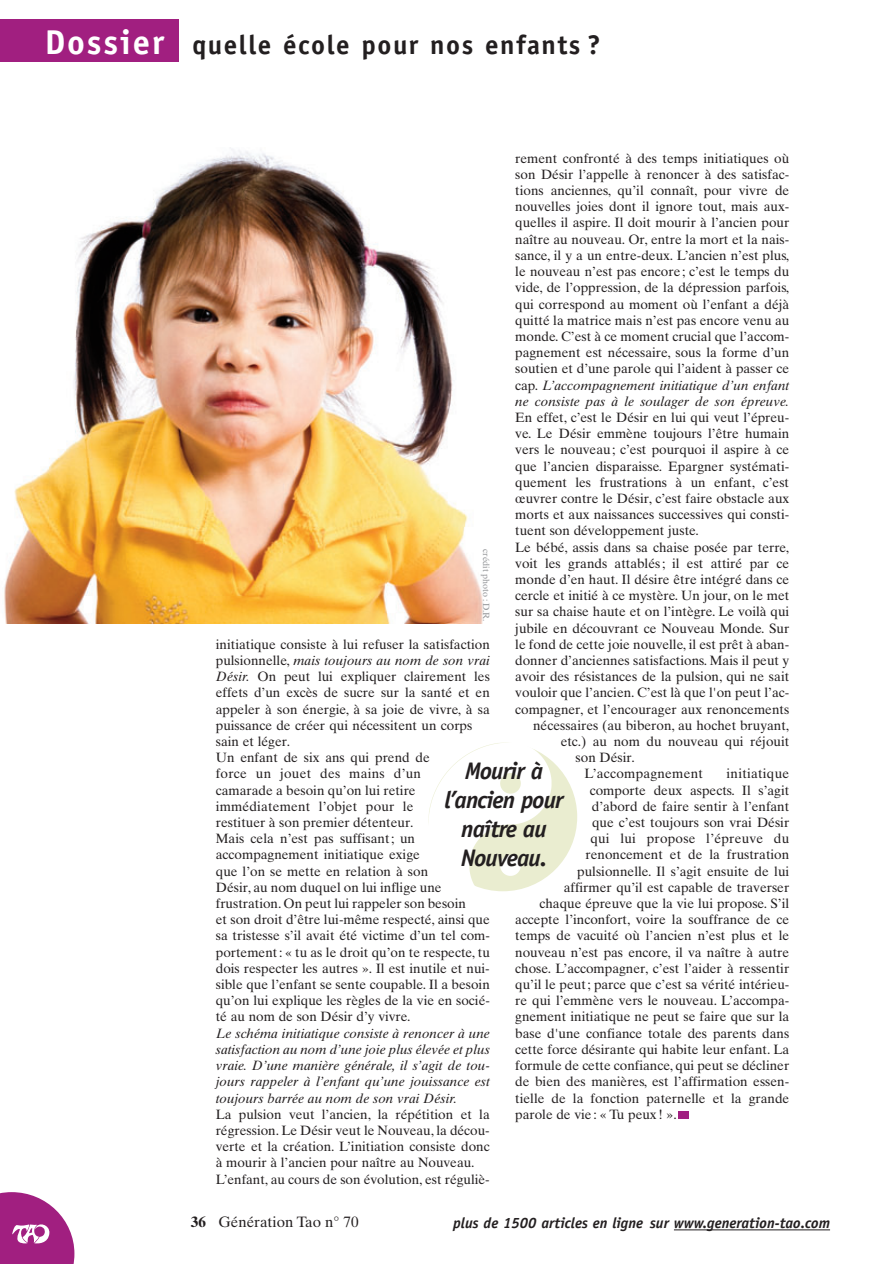
<style>
.page{position:relative;width:891px;height:1264px;background:#fff}
.page>*{position:absolute;margin:0;border:0;box-sizing:border-box;transform-origin:0 0}
.t1{font:700 27px "Officina Sans";letter-spacing:.055em;color:#231f20}
.t2{font:italic 700 24px/28.8px "Officina Sans";letter-spacing:-.04em;color:#231f20;text-align:center}
.t3{font:italic 700 15px "Officina Sans";color:#231f20}
.t4{font:15px "Times Ten";color:#231f20}
.t5{font:13.5px/16.2px "Times Ten";color:#231f20}
.t6{font:italic 13.5px/16.2px "Times Ten";color:#231f20;text-align:justify}
.t7{font:13.5px "Times Ten";letter-spacing:.02em;color:#231f20}
.t8{font:9px "Times Ten";color:#939598}
.s1{font-size:34.5px;color:#fff}
.s2{font-style:italic}
.s3{font-weight:700}
</style>
<div class="page">
<hr style="left:674px;top:1229px;width:156px;height:1px;background:#231f20">
<div style="left:0;top:20px;width:179px;height:42px;background:#a11f80"></div>
<div style="left:678px;top:1111px;width:11px;height:7px;background:#a11f80"></div>
<img style="left:4px;top:149px;width:479px;height:474px">
<img style="left:428px;top:742px;width:149px;height:149px;border-radius:50%">
<svg style="left:0;top:1192px;width:74px;height:72px"></svg>
<h1 class="t1" style="left:45px;top:35px;width:557px"><span class="s1">Dossier</span> quelle école pour nos enfants ?</h1>
<p class="t5" style="left:515px;top:151px;width:276px;text-align:justify">rement confronté à des temps initiatiques où son Désir l’appelle à renoncer à des satisfac&shy;tions anciennes, qu’il connaît, pour vivre de nouvelles joies dont il ignore tout, mais aux&shy;quelles il aspire. Il doit mourir à l’ancien pour naître au nouveau. Or, entre la mort et la nais&shy;sance, il y a un entre-deux. L’ancien n’est plus, le nouveau n’est pas encore ; c’est le temps du vide, de l’oppression, de la dépression parfois, qui correspond au moment où l’enfant a déjà quitté la matrice mais n’est pas encore venu au monde. C’est à ce moment crucial que l’accom&shy;pagnement est nécessaire, sous la forme d’un soutien et d’une parole qui l’aident à passer ce cap. <span class="s2">L’accompagnement initiatique d’un enfant ne consiste pas à le soulager de son épreuve.</span></p>
<p class="t5" style="left:515px;top:410px;width:276px">En effet, c’est le Désir en lui qui veut l’épreu-</p>
<p class="t5" style="left:515px;top:427px;width:276px">ve. Le Désir emmène toujours l’être humain</p>
<p class="t5" style="left:515px;top:443px;width:275px">vers le nouveau ; c’est pourquoi il aspire à ce</p>
<p class="t5" style="left:515px;top:459px;width:276px">que l’ancien disparaisse. Epargner systémati-</p>
<p class="t5" style="left:515px;top:475px;width:275px">quement les frustrations à un enfant, c’est</p>
<p class="t5" style="left:515px;top:491px;width:276px">œuvrer contre le Désir, c’est faire obstacle aux</p>
<p class="t5" style="left:515px;top:508px;width:276px">morts et aux naissances successives qui consti-</p>
<p class="t5" style="left:515px;top:524px;width:185px">tuent son développement juste.</p>
<p class="t5" style="left:515px;top:540px;width:275px">Le bébé, assis dans sa chaise posée par terre,</p>
<p class="t5" style="left:515px;top:556px;width:276px">voit les grands attablés ; il est attiré par ce</p>
<p class="t5" style="left:515px;top:572px;width:276px">monde d’en haut. Il désire être intégré dans ce</p>
<p class="t5" style="left:515px;top:589px;width:276px">cercle et initié à ce mystère. Un jour, on le met</p>
<p class="t5" style="left:515px;top:605px;width:276px">sur sa chaise haute et on l’intègre. Le voilà qui</p>
<p class="t5" style="left:515px;top:621px;width:276px">jubile en découvrant ce Nouveau Monde. Sur</p>
<p class="t5" style="left:515px;top:637px;width:276px">le fond de cette joie nouvelle, il est prêt à aban-</p>
<p class="t5" style="left:515px;top:653px;width:276px">donner d’anciennes satisfactions. Mais il peut y</p>
<p class="t5" style="left:515px;top:670px;width:275px">avoir des résistances de la pulsion, qui ne sait</p>
<p class="t5" style="left:515px;top:686px;width:275px">vouloir que l’ancien. C’est là que l'on peut l’ac-</p>
<p class="t5" style="left:515px;top:702px;width:276px">compagner, et l’encourager aux renoncements</p>
<p class="t5" style="left:533px;top:718px;width:258px">nécessaires (au biberon, au hochet bruyant,</p>
<p class="t5" style="left:561px;top:734px;width:230px">etc.) au nom du nouveau qui réjouit</p>
<p class="t5" style="left:576px;top:751px;width:61px">son Désir.</p>
<p class="t7" style="left:585px;top:769px;width:120px">L’accompagnement</p>
<p class="t7" style="left:727px;top:769px;width:64px">initiatique</p>
<p class="t5" style="left:590px;top:783px;width:201px">comporte deux aspects. Il s’agit</p>
<p class="t5" style="left:592px;top:799px;width:199px">d’abord de faire sentir à l’enfant</p>
<p class="t5" style="left:592px;top:815px;width:199px">que c’est toujours son vrai Désir</p>
<p class="t7" style="left:590px;top:833px;width:200px">qui lui propose l’épreuve du</p>
<p class="t5" style="left:586px;top:848px;width:205px">renoncement et de la frustration</p>
<p class="t5" style="left:577px;top:864px;width:214px">pulsionnelle. Il s’agit ensuite de lui</p>
<p class="t5" style="left:564px;top:880px;width:227px">affirmer qu’il est capable de traverser</p>
<p class="t5" style="left:539px;top:896px;width:251px">chaque épreuve que la vie lui propose. S’il</p>
<p class="t5" style="left:515px;top:913px;width:276px">accepte l’inconfort, voire la souffrance de ce</p>
<p class="t5" style="left:515px;top:929px;width:276px">temps de vacuité où l’ancien n’est plus et le</p>
<p class="t5" style="left:515px;top:945px;width:276px">nouveau n’est pas encore, il va naître à autre</p>
<p class="t5" style="left:515px;top:961px;width:276px">chose. L’accompagner, c’est l’aider à ressentir</p>
<p class="t5" style="left:515px;top:977px;width:276px">qu’il le peut ; parce que c’est sa vérité intérieu-</p>
<p class="t5" style="left:515px;top:994px;width:276px">re qui l’emmène vers le nouveau. L’accompa-</p>
<p class="t5" style="left:515px;top:1010px;width:276px">gnement initiatique ne peut se faire que sur la</p>
<p class="t5" style="left:515px;top:1026px;width:276px">base d'une confiance totale des parents dans</p>
<p class="t5" style="left:515px;top:1042px;width:276px">cette force désirante qui habite leur enfant. La</p>
<p class="t5" style="left:515px;top:1058px;width:276px">formule de cette confiance, qui peut se décliner</p>
<p class="t5" style="left:515px;top:1075px;width:276px">de bien des manières, est l’affirmation essen-</p>
<p class="t5" style="left:515px;top:1091px;width:276px">tielle de la fonction paternelle et la grande</p>
<p class="t5" style="left:515px;top:1107px;width:163px">parole de vie : « Tu peux ! ».</p>
<p class="t8" style="left:489px;top:549px;width:73px;rotate:90deg">crédit photo : D.R.</p>
<p class="t5" style="left:216px;top:637px;width:276px">initiatique consiste à lui refuser la satisfaction pulsionnelle, <span class="s2">mais toujours au nom de son vrai Désir.</span> On peut lui expliquer clairement les effets d’un excès de sucre sur la santé et en appeler à son énergie, à sa joie de vivre, à sa puissance de créer qui nécessitent un corps sain et léger.<br>Un enfant de six ans qui prend de<br>force un jouet des mains d’un<br>camarade a besoin qu’on lui retire immédiatement l’objet pour le<br>restituer à son premier détenteur.<br>Mais cela n’est pas suffisant ; un accompagnement initiatique exige<br>que l’on se mette en relation à son<br>Désir, au nom duquel on lui inflige une frustration. On peut lui rappeler son besoin<br>et son droit d’être lui-même respecté, ainsi que sa tristesse s’il avait été victime d’un tel com&shy;portement : « tu as le droit qu’on te respecte, tu dois respecter les autres ». Il est inutile et nui&shy;sible que l’enfant se sente coupable. Il a besoin qu’on lui explique les règles de la vie en socié&shy;té au nom de son Désir d’y vivre.</p>
<p class="t6" style="left:216px;top:1026px;width:276px">Le schéma initiatique consiste à renoncer à une satisfaction au nom d’une joie plus élevée et plus vraie. D’une manière générale, il s’agit de tou&shy;jours rappeler à l’enfant qu’une jouissance est toujours barrée au nom de son vrai Désir.</p>
<p class="t5" style="left:216px;top:1107px;width:276px">La pulsion veut l’ancien, la répétition et la régression. Le Désir veut le Nouveau, la décou&shy;verte et la création. L’initiation consiste donc à mourir à l’ancien pour naître au Nouveau.<br>L’enfant, au cours de son évolution, est réguliè-</p>
<h2 class="t2" style="left:444px;top:759px;width:121px">Mourir à l’ancien pour naître au<br>Nouveau.</h2>
<p class="t4" style="left:191px;top:1216px;width:169px"><span class="s3">36</span> Génération Tao n° 70</p>
<p class="t3" style="left:453px;top:1217px;width:378px">plus de 1500 articles en ligne sur www.generation-tao.com</p>
</div>
